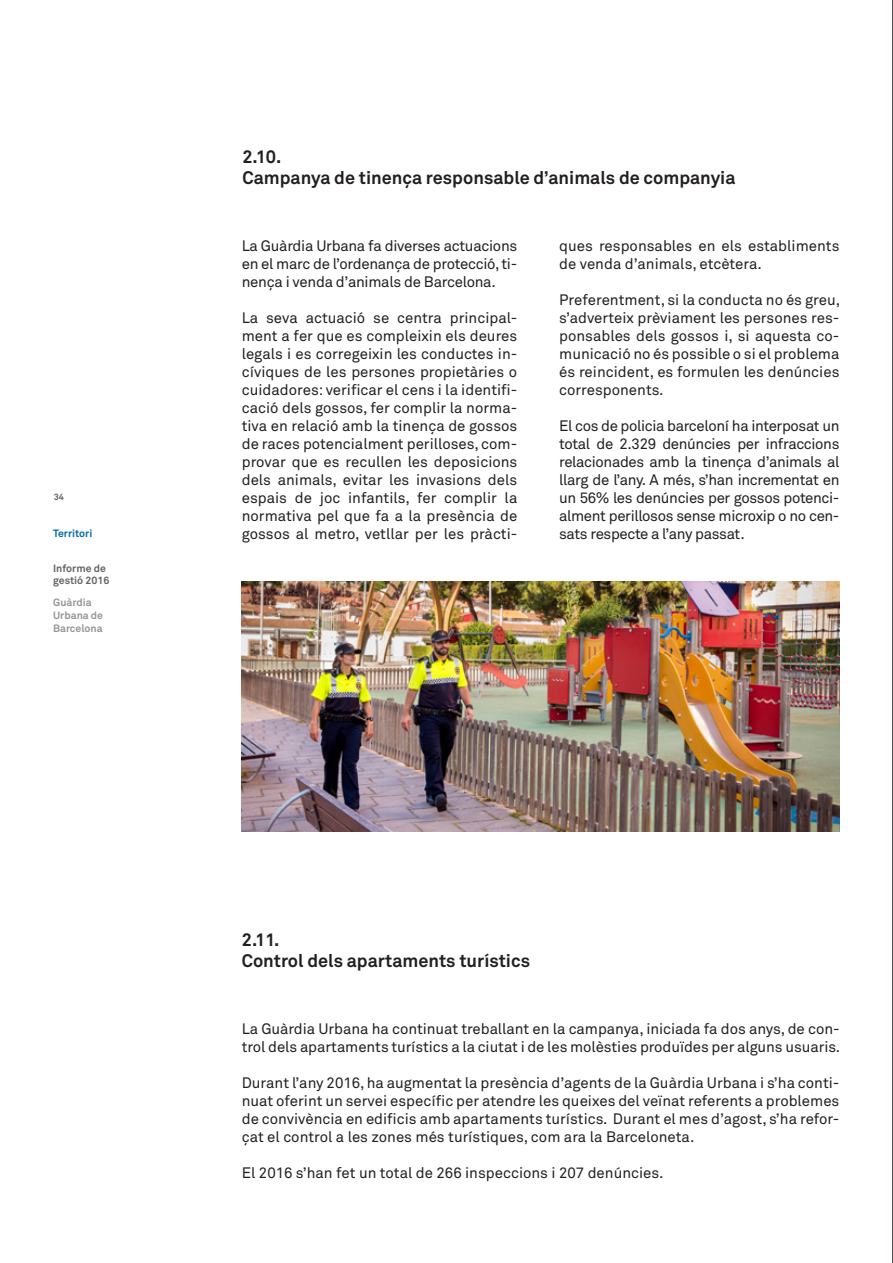
<style>
.page{position:relative;width:893px;height:1263px;background:#fff}
.page>*{position:absolute;margin:0;border:0;box-sizing:border-box;transform-origin:0 0}
.t1{font:700 18px/21px "Akkurat Pro";color:#231f20}
.t2{font:15px/18px "Akkurat Pro";letter-spacing:-.005em;color:#231f20;text-align:justify}
.t3{font:700 10.5px/12.6px "Akkurat Pro";color:#939598}
.t4{font:700 10.5px/12.6px "Akkurat Pro";color:#636366}
.t5{font:700 10.5px "Akkurat Pro";color:#006caa}
.t6{font:700 9px "Akkurat Pro";color:#636366}
</style>
<div class="page">
<hr style="left:892px;top:0;width:1px;height:1263px;background:#231f20">
<img style="left:242px;top:581px;width:597px;height:251px">
<p class="t6" style="left:54px;top:492px;width:12px">34</p>
<p class="t5" style="left:53px;top:526px;width:41px">Territori</p>
<p class="t4" style="left:53px;top:562px;width:58px">Informe de gestió 2016</p>
<p class="t3" style="left:53px;top:597px;width:51px">Guàrdia<br>Urbana de<br>Barcelona</p>
<p class="t1" style="left:242px;top:146px;width:495px">2.10.<br>Campanya de tinença responsable d’animals de companyia</p>
<p class="t2" style="left:242px;top:237px;width:277px">La Guàrdia Urbana fa diverses actuacions en el marc de l’ordenança de protecció, ti&shy;nença i venda d’animals de Barcelona.</p>
<p class="t2" style="left:242px;top:309px;width:277px">La seva actuació se centra principal&shy;ment a fer que es compleixin els deures legals i es corregeixin les conductes in&shy;cíviques de les persones propietàries o cuidadores: verificar el cens i la identifi&shy;cació dels gossos, fer complir la norma&shy;tiva en relació amb la tinença de gossos de races potencialment perilloses, com&shy;provar que es recullen les deposicions dels animals, evitar les invasions dels espais de joc infantils, fer complir la normativa pel que fa a la presència de gossos al metro, vetllar per les pràcti-</p>
<p class="t2" style="left:559px;top:237px;width:282px">ques responsables en els establiments de venda d’animals, etcètera.</p>
<p class="t2" style="left:559px;top:291px;width:283px">Preferentment, si la conducta no és greu, s’adverteix prèviament les persones res&shy;ponsables dels gossos i, si aquesta co&shy;municació no és possible o si el problema és reincident, es formulen les denúncies corresponents.</p>
<p class="t2" style="left:559px;top:417px;width:282px">El cos de policia barceloní ha interposat un total de 2.329 denúncies per infraccions relacionades amb la tinença d’animals al llarg de l’any. A més, s’han incrementat en un 56% les denúncies per gossos potenci&shy;alment perillosos sense microxip o no cen&shy;sats respecte a l’any passat.</p>
<p class="t1" style="left:242px;top:929px;width:290px">2.11.<br>Control dels apartaments turístics</p>
<p class="t2" style="left:242px;top:1020px;width:600px">La Guàrdia Urbana ha continuat treballant en la campanya, iniciada fa dos anys, de con&shy;trol dels apartaments turístics a la ciutat i de les molèsties produïdes per alguns usuaris.</p>
<p class="t2" style="left:242px;top:1074px;width:599px">Durant l’any 2016, ha augmentat la presència d’agents de la Guàrdia Urbana i s’ha conti&shy;nuat oferint un servei específic per atendre les queixes del veïnat referents a problemes de convivència en edificis amb apartaments turístics. Durant el mes d’agost, s’ha refor&shy;çat el control a les zones més turístiques, com ara la Barceloneta.</p>
<p class="t2" style="left:242px;top:1164px;width:423px">El 2016 s’han fet un total de 266 inspeccions i 207 denúncies.</p>
</div>
